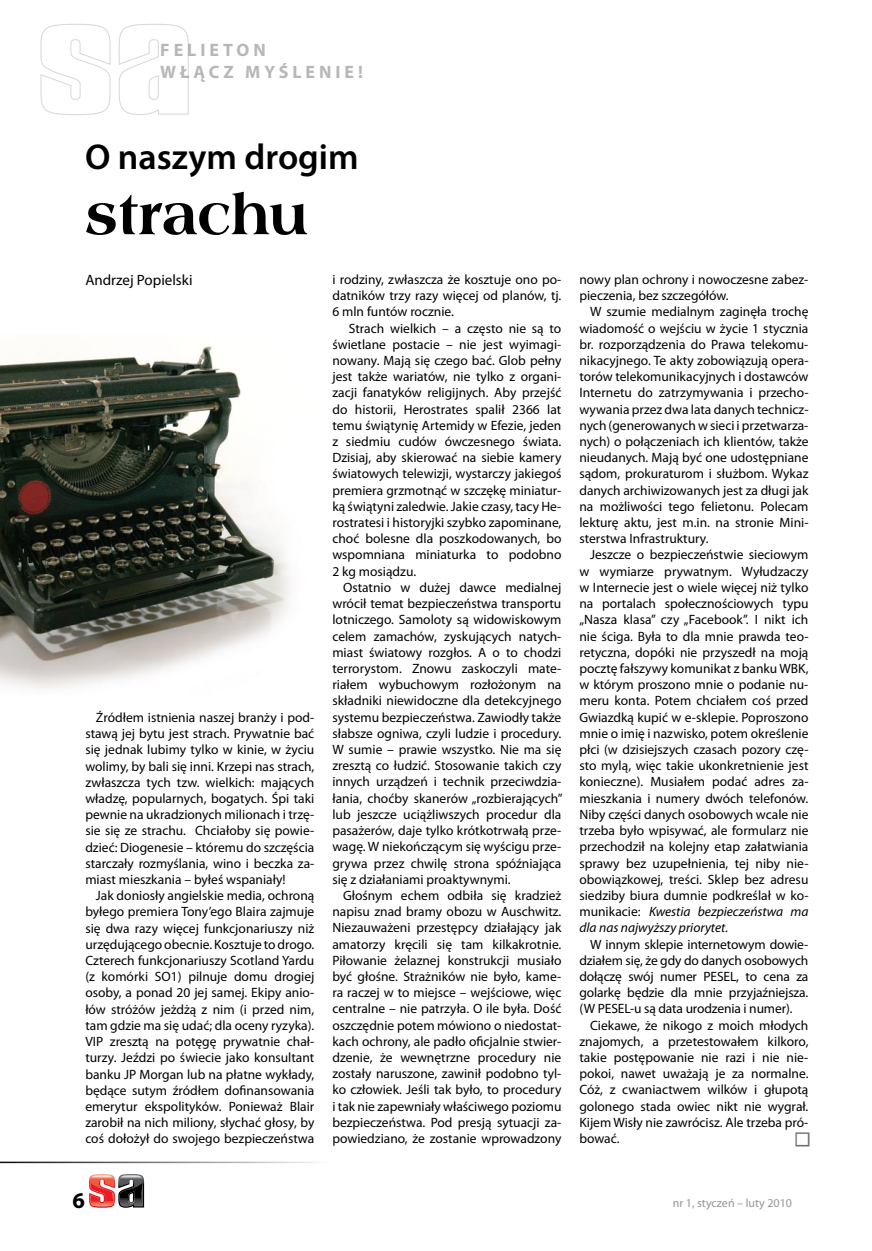
<style>
.page{position:relative;width:872px;height:1251px;background:#fff}
.page>*{position:absolute;margin:0;border:0;box-sizing:border-box;transform-origin:0 0}
.t1{font:54px "Americana X Bd PL";color:#000}
.t2{font:600 36px "Myriad Pro";color:#000}
.t3{font:700 22.5px "Myriad Pro";color:#000}
.t4{font:700 18px/21.6px "Myriad Pro";letter-spacing:.22em;color:#6d6f71}
.t5{font:15px "Myriad Pro";color:#000}
.t6{font:13.5px/16.2px "Myriad Pro";color:#000;text-align:justify}
.t7{font:12px "Myriad Pro";color:#939598}
.t8{font:12px "Zapf Dingbats PL";color:#fff}
.s1{font-style:italic}
</style>
<div class="page">
<svg style="left:89px;top:1174px;width:55px;height:33px"></svg>
<svg style="left:40px;top:24px;width:149px;height:91px"></svg>
<hr style="left:0;top:1161px;width:331px;height:1px;background:#000">
<div style="left:795px;top:1132px;width:14px;height:14px;border:3px solid #6d6f71"></div>
<img style="left:0;top:346px;width:290px;height:343px">
<h3 class="t4" style="left:160px;top:39px;width:204px">FELIETON<br>WŁĄCZ MYŚLENIE!</h3>
<h2 class="t2" style="left:85px;top:134px;width:275px">O naszym drogim</h2>
<h1 class="t1" style="left:85px;top:180px;width:224px">strachu</h1>
<p class="t5" style="left:85px;top:271px;width:109px">Andrzej Popielski</p>
<p class="t6" style="left:332px;top:271px;width:230px">i rodziny, zwłaszcza że kosztuje ono po&shy;datników trzy razy więcej od planów, tj.<br>6 mln funtów rocznie.</p>
<p class="t6" style="left:332px;top:319px;width:230px;text-indent:16px">Strach wielkich – a często nie są to świetlane postacie – nie jest wyimagi&shy;nowany. Mają się czego bać. Glob pełny jest także wariatów, nie tylko z organi&shy;zacji fanatyków religijnych. Aby przejść do historii, Herostrates spalił 2366 lat temu świątynię Artemidy w Efezie, jeden z siedmiu cudów ówczesnego świata.<br>Dzisiaj, aby skierować na siebie kamery światowych telewizji, wystarczy jakiegoś premiera grzmotnąć w szczękę miniatur&shy;ką świątyni zaledwie. Jakie czasy, tacy He&shy;rostratesi i historyjki szybko zapominane, choć bolesne dla poszkodowanych, bo wspomniana miniaturka to podobno 2 kg mosiądzu.</p>
<p class="t6" style="left:332px;top:579px;width:232px;text-indent:11px">Ostatnio w dużej dawce medialnej wrócił temat bezpieczeństwa transportu lotniczego. Samoloty są widowiskowym celem zamachów, zyskujących natych&shy;miast światowy rozgłos. A o to chodzi terrorystom. Znowu zaskoczyli mate&shy;riałem wybuchowym rozłożonym na składniki niewidoczne dla detekcyjnego systemu bezpieczeństwa. Zawiodły także słabsze ogniwa, czyli ludzie i procedury.<br>W sumie – prawie wszystko. Nie ma się zresztą co łudzić. Stosowanie takich czy innych urządzeń i technik przeciwdzia&shy;łania, choćby skanerów „rozbierających” lub jeszcze uciążliwszych procedur dla pasażerów, daje tylko krótkotrwałą prze&shy;wagę. W niekończącym się wyścigu prze&shy;grywa przez chwilę strona spóźniająca się z działaniami proaktywnymi.</p>
<p class="t6" style="left:332px;top:886px;width:230px;text-indent:11px">Głośnym echem odbiła się kradzież napisu znad bramy obozu w Auschwitz.<br>Niezauważeni przestępcy działający jak amatorzy kręcili się tam kilkakrotnie.<br>Piłowanie żelaznej konstrukcji musiało być głośne. Strażników nie było, kame&shy;ra raczej w to miejsce – wejściowe, więc centralne – nie patrzyła. O ile była. Dość oszczędnie potem mówiono o niedostat&shy;kach ochrony, ale padło oficjalnie stwier&shy;dzenie, że wewnętrzne procedury nie zostały naruszone, zawinił podobno tyl&shy;ko człowiek. Jeśli tak było, to procedury i tak nie zapewniały właściwego poziomu bezpieczeństwa. Pod presją sytuacji za&shy;powiedziano, że zostanie wprowadzony</p>
<p class="t6" style="left:85px;top:708px;width:230px;text-indent:11px">Źródłem istnienia naszej branży i pod&shy;stawą jej bytu jest strach. Prywatnie bać się jednak lubimy tylko w kinie, w życiu wolimy, by bali się inni. Krzepi nas strach, zwłaszcza tych tzw. wielkich: mających władzę, popularnych, bogatych. Śpi taki pewnie na ukradzionych milionach i trzę&shy;sie się ze strachu. Chciałoby się powie&shy;dzieć: Diogenesie – któremu do szczęścia starczały rozmyślania, wino i beczka za&shy;miast mieszkania – byłeś wspaniały!</p>
<p class="t6" style="left:85px;top:887px;width:230px;text-indent:11px">Jak doniosły angielskie media, ochroną byłego premiera Tony’ego Blaira zajmuje się dwa razy więcej funkcjonariuszy niż urzędującego obecnie. Kosztuje to drogo.<br>Czterech funkcjonariuszy Scotland Yardu (z komórki SO1) pilnuje domu drogiej osoby, a ponad 20 jej samej. Ekipy anio&shy;łów stróżów jeżdżą z nim (i przed nim, tam gdzie ma się udać; dla oceny ryzyka).<br>VIP zresztą na potęgę prywatnie chał&shy;turzy. Jeździ po świecie jako konsultant banku JP Morgan lub na płatne wykłady, będące sutym źródłem dofinansowania emerytur ekspolityków. Ponieważ Blair zarobił na nich miliony, słychać głosy, by coś dołożył do swojego bezpieczeństwa</p>
<p class="t6" style="left:579px;top:271px;width:230px">nowy plan ochrony i nowoczesne zabez&shy;pieczenia, bez szczegółów.</p>
<p class="t6" style="left:579px;top:303px;width:230px;text-indent:11px">W szumie medialnym zaginęła trochę wiadomość o wejściu w życie 1 stycznia br. rozporządzenia do Prawa telekomu&shy;nikacyjnego. Te akty zobowiązują opera&shy;torów telekomunikacyjnych i dostawców Internetu do zatrzymywania i przecho&shy;wywania przez dwa lata danych technicz&shy;nych (generowanych w sieci i przetwarza&shy;nych) o połączeniach ich klientów, także nieudanych. Mają być one udostępniane sądom, prokuraturom i służbom. Wykaz danych archiwizowanych jest za długi jak na możliwości tego felietonu. Polecam lekturę aktu, jest m.in. na stronie Mini&shy;sterstwa Infrastruktury.</p>
<p class="t6" style="left:579px;top:546px;width:230px;text-indent:11px">Jeszcze o bezpieczeństwie sieciowym w wymiarze prywatnym. Wyłudzaczy w Internecie jest o wiele więcej niż tylko na portalach społecznościowych typu „Nasza klasa” czy „Facebook”. I nikt ich nie ściga. Była to dla mnie prawda teo&shy;retyczna, dopóki nie przyszedł na moją pocztę fałszywy komunikat z banku WBK, w którym proszono mnie o podanie nu&shy;meru konta. Potem chciałem coś przed Gwiazdką kupić w e-sklepie. Poproszono mnie o imię i nazwisko, potem określenie płci (w dzisiejszych czasach pozory czę&shy;sto mylą, więc takie ukonkretnienie jest konieczne). Musiałem podać adres za&shy;mieszkania i numery dwóch telefonów.<br>Niby części danych osobowych wcale nie trzeba było wpisywać, ale formularz nie przechodził na kolejny etap załatwiania sprawy bez uzupełnienia, tej niby nie&shy;obowiązkowej, treści. Sklep bez adresu siedziby biura dumnie podkreślał w ko&shy;munikacie: <span class="s1">Kwestia bezpieczeństwa ma dla nas najwyższy priorytet.</span></p>
<p class="t6" style="left:579px;top:935px;width:230px;text-indent:11px">W innym sklepie internetowym dowie&shy;działem się, że gdy do danych osobowych dołączę swój numer PESEL, to cena za golarkę będzie dla mnie przyjaźniejsza. (W PESEL-u są data urodzenia i numer).</p>
<p class="t6" style="left:579px;top:1016px;width:230px;text-indent:11px">Ciekawe, że nikogo z moich młodych znajomych, a przetestowałem kilkoro, takie postępowanie nie razi i nie nie&shy;pokoi, nawet uważają je za normalne.<br>Cóż, z cwaniactwem wilków i głupotą golonego stada owiec nikt nie wygrał.<br>Kijem Wisły nie zawrócisz. Ale trzeba pró&shy;bować.</p>
<p class="t8" style="left:796px;top:1133px;width:13px">■</p>
<h3 class="t3" style="left:73px;top:1184px;width:14px">6</h3>
<p class="t7" style="left:673px;top:1195px;width:121px">nr 1, styczeń – luty 2010</p>
</div>
